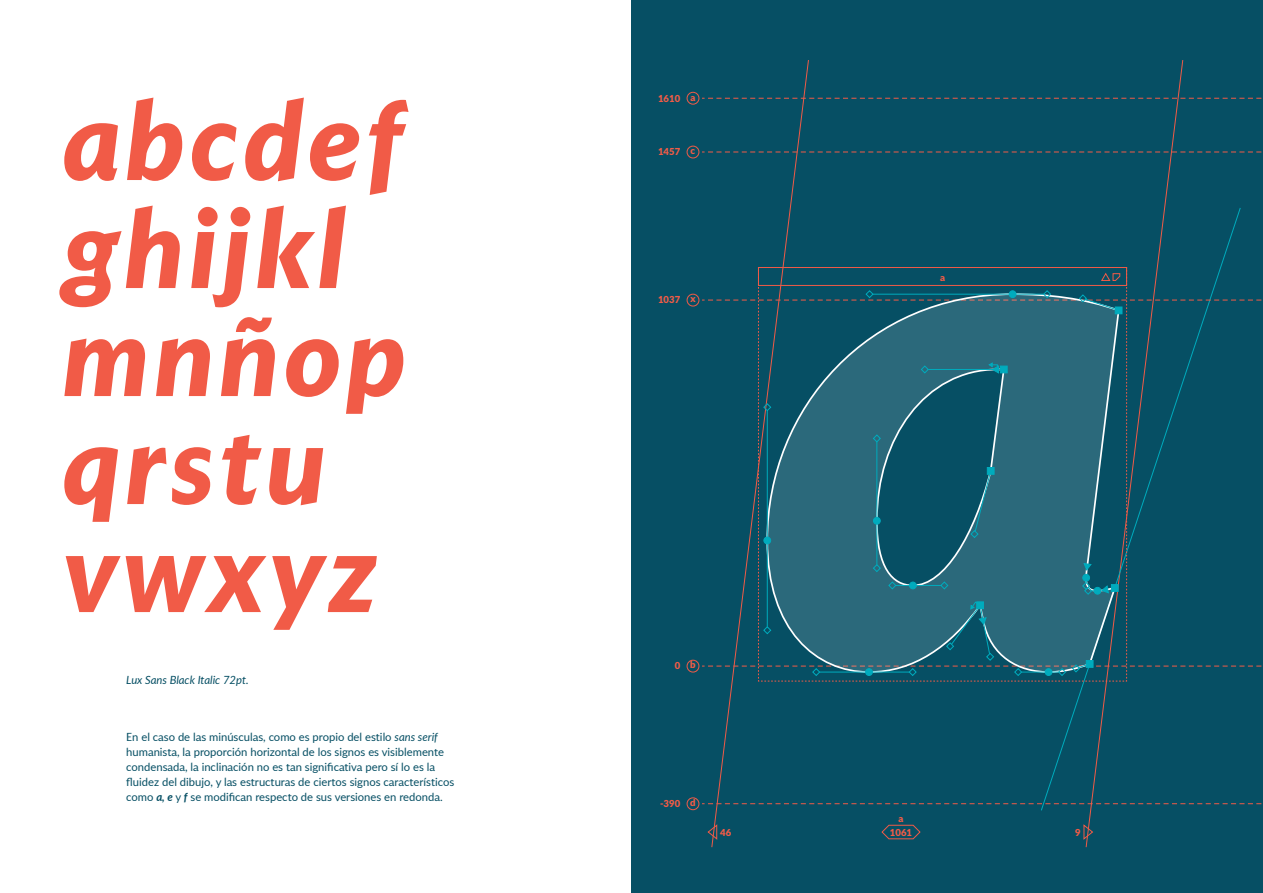
<style>
.page{position:relative;width:1263px;height:893px;background:#fff}
.page>*{position:absolute;margin:0;border:0;box-sizing:border-box;transform-origin:0 0}
.t1{font:italic 900 108px/108px "Lux Sans";letter-spacing:.05em;color:#f15b47}
.t2{font:11.25px/15px "Lux Sans";color:#064f64}
.t3{font:italic 11.25px "Lux Sans";color:#064f64}
.t4{font:900 9.6px "Lux Sans";color:#f15b47}
.s1{font-style:italic}
.s2{font-weight:700;font-style:italic}
</style>
<div class="page">
<div style="left:631px;top:0;width:632px;height:893px;background:#064f64"></div>
<svg style="left:711px;top:60px;width:98px;height:788px"></svg>
<svg style="left:1085px;top:60px;width:98px;height:788px"></svg>
<svg style="left:707px;top:824px;width:10px;height:16px"></svg>
<svg style="left:881px;top:824px;width:40px;height:16px"></svg>
<svg style="left:1083px;top:824px;width:10px;height:16px"></svg>
<svg style="left:1040px;top:207px;width:201px;height:604px"></svg>
<svg style="left:702px;top:98px;width:560px;height:1px"></svg>
<svg style="left:702px;top:152px;width:560px;height:1px"></svg>
<svg style="left:702px;top:803px;width:560px;height:1px"></svg>
<div style="left:687px;top:92px;width:12px;height:13px;border:1px solid #f15b47;border-radius:50%"></div>
<div style="left:687px;top:146px;width:12px;height:12px;border:1px solid #f15b47;border-radius:50%"></div>
<div style="left:687px;top:294px;width:12px;height:12px;border:1px solid #f15b47;border-radius:50%"></div>
<div style="left:687px;top:660px;width:12px;height:12px;border:1px solid #f15b47;border-radius:50%"></div>
<div style="left:687px;top:797px;width:12px;height:13px;border:1px solid #f15b47;border-radius:50%"></div>
<svg style="left:702px;top:267px;width:560px;height:415px"></svg>
<h1 class="t1" style="left:63px;top:85px;width:344px">abcdef ghijkl mnñop qrstu vwxyz</h1>
<p class="t3" style="left:126px;top:674px;width:124px">Lux Sans Black Italic 72pt.</p>
<p class="t2" style="left:126px;top:729px;width:329px">En el caso de las minúsculas, como es propio del estilo <span class="s1">sans serif </span>humanista, la proporción horizontal de los signos es visiblemente condensada, la inclinación no es tan significativa pero sí lo es la fluidez del dibujo, y las estructuras de ciertos signos característicos como <span class="s2">a, e</span> y <span class="s2">f</span> se modifican respecto de sus versiones en redonda.</p>
<p class="t4" style="left:658px;top:93px;width:24px">1610</p>
<p class="t4" style="left:690px;top:92px;width:6px">a</p>
<p class="t4" style="left:658px;top:146px;width:24px">1457</p>
<p class="t4" style="left:690px;top:145px;width:6px">c</p>
<p class="t4" style="left:940px;top:272px;width:6px">a</p>
<p class="t4" style="left:658px;top:294px;width:24px">1037</p>
<p class="t4" style="left:690px;top:293px;width:7px">x</p>
<p class="t4" style="left:675px;top:660px;width:7px">0</p>
<p class="t4" style="left:690px;top:659px;width:7px">b</p>
<p class="t4" style="left:660px;top:798px;width:22px">-390</p>
<p class="t4" style="left:690px;top:797px;width:7px">d</p>
<p class="t4" style="left:898px;top:813px;width:6px">a</p>
<p class="t4" style="left:720px;top:827px;width:13px">46</p>
<p class="t4" style="left:890px;top:827px;width:24px">1061</p>
<p class="t4" style="left:1075px;top:827px;width:7px">9</p>
</div>
